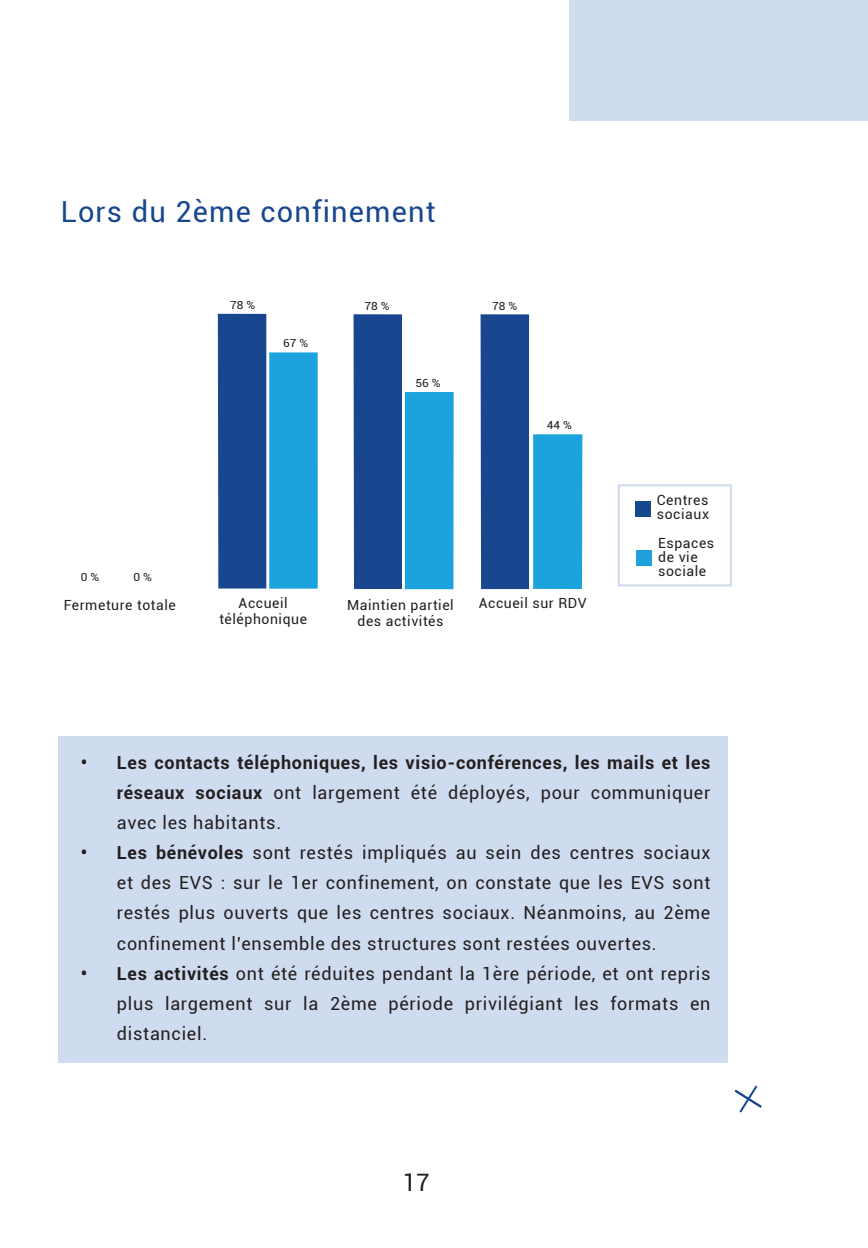
<style>
.page{position:relative;width:868px;height:1248px;background:#fff}
.page>*{position:absolute;margin:0;border:0;box-sizing:border-box;transform-origin:0 0}
.Body_10_pt___Pink_Dr{font:29px "Roboto";letter-spacing:.04em;color:#17478e}
.t1{font:24px "Roboto";color:#231f20}
.t2{font:18px/30px "Roboto";letter-spacing:.04em;color:#231f20;text-align:justify}
.t3{font:700 18px/30px "Roboto";letter-spacing:.04em;color:#231f20;text-align:justify}
.t4{font:14px/14px "Roboto";letter-spacing:.04em;color:#231f20}
.t5{font:11.2px/11.2px "Roboto";color:#231f20;text-align:center;scale:1.07 1}
.s1{font-weight:400}
.s2{font-weight:700}
</style>
<div class="page">
<div style="left:218px;top:314px;width:48px;height:274px;background:#184790"></div>
<div style="left:269px;top:352px;width:49px;height:236px;background:#1ca2dc"></div>
<div style="left:405px;top:392px;width:48px;height:197px;background:#1ca2dc"></div>
<div style="left:533px;top:434px;width:49px;height:155px;background:#1ca2dc"></div>
<div style="left:353px;top:314px;width:49px;height:275px;background:#184790"></div>
<div style="left:480px;top:314px;width:49px;height:275px;background:#184790"></div>
<div style="left:635px;top:501px;width:16px;height:15px;background:#17488e"></div>
<div style="left:636px;top:550px;width:16px;height:15px;background:#1fa2db"></div>
<div style="left:617px;top:484px;width:114px;height:102px;border:2px solid #cfdbef"></div>
<div style="left:58px;top:736px;width:669px;height:326px;background:#cfdbef"></div>
<svg style="left:734px;top:1085px;width:28px;height:28px"></svg>
<div style="left:570px;top:0;width:297px;height:120px;background:#cfdbef"></div>
<p class="Body_10_pt___Pink_Dr" style="left:61px;top:192px;width:376px">Lors du 2ème confinement</p>
<p class="t5" style="left:81px;top:570px;width:19px">0 %</p>
<p class="t5" style="left:133px;top:570px;width:19px">0 %</p>
<p class="t5" style="left:230px;top:299px;width:25px">78 %</p>
<p class="t5" style="left:283px;top:337px;width:25px">67 %</p>
<p class="t5" style="left:364px;top:300px;width:25px">78 %</p>
<p class="t5" style="left:492px;top:300px;width:25px">78 %</p>
<p class="t5" style="left:415px;top:377px;width:25px">56 %</p>
<p class="t5" style="left:546px;top:419px;width:25px">44 %</p>
<p class="t5" style="left:73px;top:592px;width:84px">Fermeture totale</p>
<p class="t5" style="left:364px;top:593px;width:80px">Maintien partiel des activités</p>
<p class="t5" style="left:486px;top:593px;width:81px">Accueil sur RDV</p>
<p class="t4" style="left:64px;top:597px;width:113px">Fermeture totale</p>
<p class="t4" style="left:478px;top:595px;width:109px">Accueil sur RDV</p>
<p class="t4" style="left:219px;top:594px;width:89px;line-height:16px;text-align:center">Accueil téléphonique</p>
<p class="t4" style="left:347px;top:596px;width:108px;line-height:16px;text-align:center">Maintien partiel des activités</p>
<p class="t4" style="left:656px;top:493px;width:54px">Centres sociaux</p>
<p class="t4" style="left:658px;top:535px;width:58px">Espaces de vie sociale</p>
<p class="t3" style="left:117px;top:747px;width:595px;text-indent:-36px">• Les contacts téléphoniques, les visio-conférences, les mails et les réseaux sociaux <span class="s1">ont largement été déployés, pour communiquer avec les habitants.</span></p>
<p class="t2" style="left:117px;top:837px;width:595px;text-indent:-36px"><span class="s2">• Les bénévoles</span> sont restés impliqués au sein des centres sociaux et des EVS : sur le 1er confinement, on constate que les EVS sont restés plus ouverts que les centres sociaux. Néanmoins, au 2ème confinement l’ensemble des structures sont restées ouvertes.</p>
<p class="t2" style="left:117px;top:957px;width:595px;text-indent:-36px"><span class="s2">• Les activités</span> ont été réduites pendant la 1ère période, et ont repris plus largement sur la 2ème période privilégiant les formats en distanciel.</p>
<h2 class="t1" style="left:403px;top:1165px;width:29px">17</h2>
</div>
